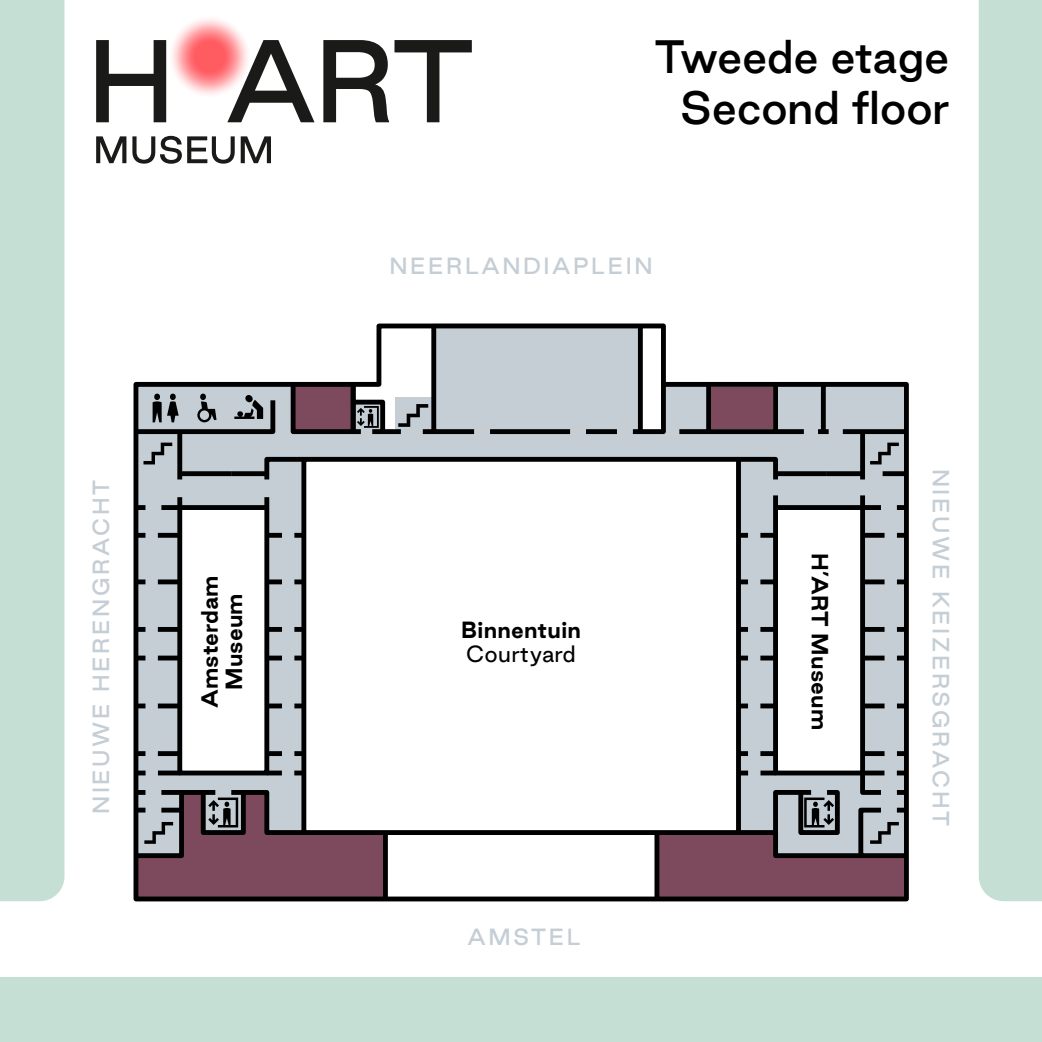
<style>
.page{position:relative;width:1042px;height:1042px;background:#fff}
.page>*{position:absolute;margin:0;border:0;box-sizing:border-box;transform-origin:0 0}
.t1{font:500 42px/50.8px "Good Sans";letter-spacing:-.01em;color:#000;text-align:center}
.t2{font:500 21px "Good Sans";letter-spacing:.12em;color:#c5ced5}
.t3{font:700 21px/24.5px "Good Sans";letter-spacing:.01em;color:#000;text-align:center}
.t4{font:21px "Good Sans";letter-spacing:.005em;color:#000}
</style>
<div class="page">
<svg style="left:133px;top:323px;width:776px;height:578px"></svg>
<svg style="left:398px;top:323px;width:81px;height:113px"></svg>
<div style="left:490px;top:429px;width:80px;height:5px;background:#000"></div>
<div style="left:586px;top:429px;width:31px;height:5px;background:#000"></div>
<svg style="left:628px;top:379px;width:40px;height:57px"></svg>
<div style="left:843px;top:429px;width:63px;height:5px;background:#000"></div>
<div style="left:818px;top:429px;width:10px;height:5px;background:#000"></div>
<svg style="left:133px;top:805px;width:53px;height:55px;background:#808288"></svg>
<div style="left:201px;top:790px;width:45px;height:45px;border:5px solid #000"></div>
<div style="left:179px;top:792px;width:5px;height:18px;background:#000"></div>
<div style="left:161px;top:807px;width:21px;height:5px;background:#000"></div>
<div style="left:351px;top:384px;width:5px;height:18px;background:#000"></div>
<div style="left:638px;top:326px;width:5px;height:106px;background:#000"></div>
<div style="left:383px;top:429px;width:18px;height:5px;background:#000"></div>
<div style="left:423px;top:429px;width:11px;height:5px;background:#000"></div>
<div style="left:897px;top:655px;width:9px;height:5px;background:#000"></div>
<div style="left:862px;top:655px;width:22px;height:5px;background:#000"></div>
<div style="left:897px;top:703px;width:9px;height:5px;background:#000"></div>
<div style="left:862px;top:703px;width:22px;height:5px;background:#000"></div>
<div style="left:897px;top:627px;width:9px;height:5px;background:#000"></div>
<div style="left:862px;top:627px;width:22px;height:5px;background:#000"></div>
<div style="left:897px;top:751px;width:9px;height:5px;background:#000"></div>
<div style="left:862px;top:751px;width:22px;height:5px;background:#000"></div>
<div style="left:897px;top:579px;width:9px;height:5px;background:#000"></div>
<div style="left:862px;top:579px;width:22px;height:5px;background:#000"></div>
<div style="left:897px;top:533px;width:9px;height:5px;background:#000"></div>
<div style="left:862px;top:533px;width:22px;height:5px;background:#000"></div>
<div style="left:738px;top:655px;width:10px;height:5px;background:#000"></div>
<div style="left:760px;top:655px;width:15px;height:5px;background:#000"></div>
<div style="left:738px;top:703px;width:10px;height:5px;background:#000"></div>
<div style="left:760px;top:703px;width:15px;height:5px;background:#000"></div>
<div style="left:738px;top:627px;width:10px;height:5px;background:#000"></div>
<div style="left:760px;top:627px;width:15px;height:5px;background:#000"></div>
<div style="left:738px;top:751px;width:10px;height:5px;background:#000"></div>
<div style="left:760px;top:751px;width:15px;height:5px;background:#000"></div>
<div style="left:738px;top:579px;width:10px;height:5px;background:#000"></div>
<div style="left:760px;top:579px;width:15px;height:5px;background:#000"></div>
<div style="left:738px;top:533px;width:10px;height:5px;background:#000"></div>
<div style="left:760px;top:533px;width:15px;height:5px;background:#000"></div>
<div style="left:136px;top:655px;width:9px;height:5px;background:#000"></div>
<div style="left:158px;top:655px;width:22px;height:5px;background:#000"></div>
<div style="left:136px;top:703px;width:9px;height:5px;background:#000"></div>
<div style="left:158px;top:703px;width:22px;height:5px;background:#000"></div>
<div style="left:136px;top:627px;width:9px;height:5px;background:#000"></div>
<div style="left:158px;top:627px;width:22px;height:5px;background:#000"></div>
<div style="left:136px;top:751px;width:9px;height:5px;background:#000"></div>
<div style="left:158px;top:751px;width:22px;height:5px;background:#000"></div>
<div style="left:136px;top:770px;width:10px;height:5px;background:#000"></div>
<div style="left:158px;top:770px;width:22px;height:5px;background:#000"></div>
<div style="left:136px;top:579px;width:9px;height:5px;background:#000"></div>
<div style="left:158px;top:579px;width:22px;height:5px;background:#000"></div>
<div style="left:136px;top:533px;width:9px;height:5px;background:#000"></div>
<div style="left:158px;top:533px;width:22px;height:5px;background:#000"></div>
<div style="left:294px;top:655px;width:10px;height:5px;background:#000"></div>
<div style="left:267px;top:655px;width:15px;height:5px;background:#000"></div>
<div style="left:294px;top:703px;width:10px;height:5px;background:#000"></div>
<div style="left:267px;top:703px;width:15px;height:5px;background:#000"></div>
<div style="left:294px;top:627px;width:10px;height:5px;background:#000"></div>
<div style="left:267px;top:627px;width:15px;height:5px;background:#000"></div>
<div style="left:294px;top:751px;width:10px;height:5px;background:#000"></div>
<div style="left:267px;top:751px;width:15px;height:5px;background:#000"></div>
<div style="left:294px;top:770px;width:10px;height:5px;background:#000"></div>
<div style="left:267px;top:770px;width:15px;height:5px;background:#000"></div>
<div style="left:294px;top:579px;width:10px;height:5px;background:#000"></div>
<div style="left:267px;top:579px;width:15px;height:5px;background:#000"></div>
<div style="left:294px;top:533px;width:10px;height:5px;background:#000"></div>
<div style="left:267px;top:533px;width:15px;height:5px;background:#000"></div>
<svg style="left:348px;top:397px;width:39px;height:39px;background:#626265"></svg>
<svg style="left:733px;top:768px;width:176px;height:92px;background:#8a8c92"></svg>
<div style="left:882px;top:471px;width:24px;height:5px;background:#000"></div>
<div style="left:979px;top:0;width:63px;height:901px;background:#c5dfd5"></div>
<div style="left:0;top:977px;width:1042px;height:65px;background:#c5dfd5"></div>
<div style="left:0;top:0;width:64px;height:901px;background:#c5dfd5"></div>
<svg style="left:227px;top:40px;width:87px;height:82px"></svg>
<svg style="left:96px;top:40px;width:70px;height:82px"></svg>
<svg style="left:96px;top:136px;width:30px;height:27px"></svg>
<svg style="left:241px;top:136px;width:30px;height:27px"></svg>
<svg style="left:132px;top:136px;width:103px;height:28px"></svg>
<svg style="left:323px;top:40px;width:149px;height:82px"></svg>
<svg style="left:168px;top:15px;width:83px;height:83px"></svg>
<p class="t2" style="left:86px;top:814px;width:335px;rotate:-90deg">NIEUWE HERENGRACHT</p>
<p class="t3" style="left:197px;top:708px;width:134px;rotate:-90deg">Amsterdam<br>Museum</p>
<h1 class="t1" style="left:655px;top:31px;width:296px">Tweede etage<br>Second floor</h1>
<p class="t2" style="left:389px;top:250px;width:265px">NEERLANDIAPLEIN</p>
<p class="t3" style="left:461px;top:617px;width:121px">Binnentuin</p>
<p class="t4" style="left:466px;top:639px;width:111px">Courtyard</p>
<p class="t2" style="left:468px;top:922px;width:115px">AMSTEL</p>
<p class="t3" style="left:832px;top:553px;width:178px;rotate:90deg">H’ART Museum</p>
<p class="t2" style="left:956px;top:469px;width:359px;rotate:90deg">NIEUWE KEIZERSGRACHT</p>
</div>
